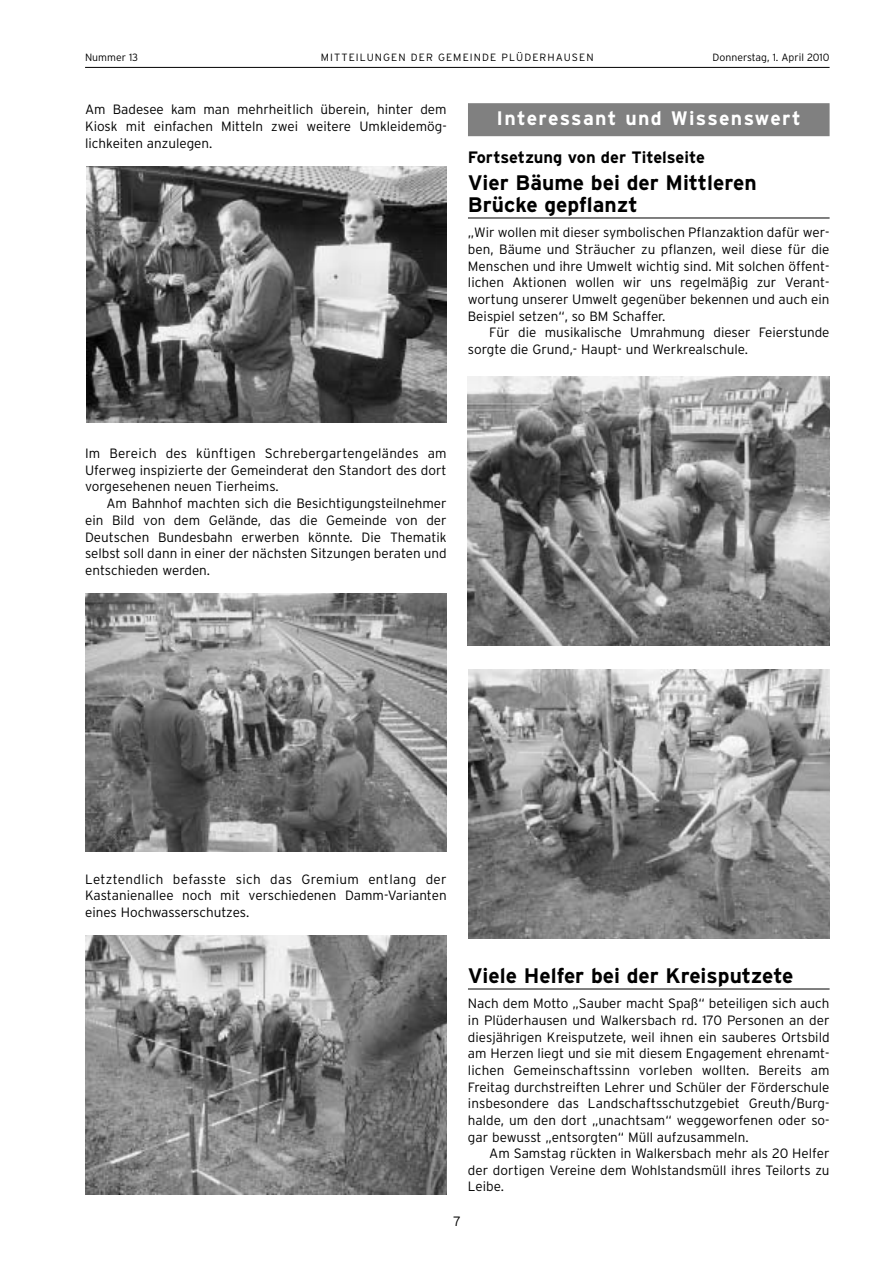
<style>
.page{position:relative;width:893px;height:1263px;background:#fff}
.page>*{position:absolute;margin:0;border:0;box-sizing:border-box;transform-origin:0 0}
.t1{font:700 21px/22.6px "Interstate";color:#000}
.t2{font:700 19.5px "Interstate";letter-spacing:.065em;color:#fff}
.t3{font:700 16.5px "Interstate";color:#000}
.t4{font:300 13.5px/16.6px "Interstate";color:#000;text-align:justify}
.t5{font:300 10.5px "Interstate";letter-spacing:.105em;color:#000}
.t6{font:300 10.5px "Interstate";color:#000}
</style>
<div class="page">
<hr style="left:85px;top:67px;width:744px;height:1px;background:#000">
<img style="left:85px;top:935px;width:361px;height:259px">
<img style="left:85px;top:593px;width:361px;height:259px">
<img style="left:86px;top:166px;width:360px;height:257px">
<div style="left:468px;top:103px;width:361px;height:33px;background:#808080"></div>
<hr style="left:468px;top:218px;width:361px;height:1px;background:#000">
<hr style="left:468px;top:989px;width:361px;height:1px;background:#000">
<img style="left:469px;top:669px;width:360px;height:270px">
<img style="left:468px;top:377px;width:361px;height:269px">
<p class="t6" style="left:85px;top:53px;width:55px">Nummer 13</p>
<p class="t5" style="left:321px;top:53px;width:274px">MITTEILUNGEN DER GEMEINDE PLÜDERHAUSEN</p>
<p class="t6" style="left:712px;top:53px;width:118px">Donnerstag, 1. April 2010</p>
<p class="t4" style="left:85px;top:102px;width:363px">Am Badesee kam man mehrheitlich überein, hinter dem Kiosk mit einfachen Mitteln zwei weitere Umkleidemög&shy;lichkeiten anzulegen.</p>
<h2 class="t2" style="left:496px;top:111px;width:306px">Interessant und Wissenswert</h2>
<p class="t3" style="left:468px;top:151px;width:238px">Fortsetzung von der Titelseite</p>
<h1 class="t1" style="left:468px;top:173px;width:290px">Vier Bäume bei der Mittleren<br>Brücke gepflanzt</h1>
<p class="t4" style="left:468px;top:225px;width:363px">„Wir wollen mit dieser symbolischen Pflanzaktion dafür wer&shy;ben, Bäume und Sträucher zu pflanzen, weil diese für die Menschen und ihre Umwelt wichtig sind. Mit solchen öffent&shy;lichen Aktionen wollen wir uns regelmäßig zur Verant&shy;wortung unserer Umwelt gegenüber bekennen und auch ein Beispiel setzen“, so BM Schaffer.</p>
<p class="t4" style="left:468px;top:325px;width:363px;text-indent:21px">Für die musikalische Umrahmung dieser Feierstunde sorgte die Grund,- Haupt- und Werkrealschule.</p>
<p class="t4" style="left:85px;top:446px;width:363px">Im Bereich des künftigen Schrebergartengeländes am Uferweg inspizierte der Gemeinderat den Standort des dort vorgesehenen neuen Tierheims.</p>
<p class="t4" style="left:85px;top:496px;width:363px;text-indent:21px">Am Bahnhof machten sich die Besichtigungsteilnehmer ein Bild von dem Gelände, das die Gemeinde von der Deutschen Bundesbahn erwerben könnte. Die Thematik selbst soll dann in einer der nächsten Sitzungen beraten und entschieden werden.</p>
<p class="t4" style="left:85px;top:871px;width:363px">Letztendlich befasste sich das Gremium entlang der Kastanienallee noch mit verschiedenen Damm-Varianten eines Hochwasserschutzes.</p>
<h1 class="t1" style="left:468px;top:966px;width:327px">Viele Helfer bei der Kreisputzete</h1>
<p class="t4" style="left:468px;top:996px;width:363px">Nach dem Motto „Sauber macht Spaß“ beteiligen sich auch in Plüderhausen und Walkersbach rd. 170 Personen an der diesjährigen Kreisputzete, weil ihnen ein sauberes Ortsbild am Herzen liegt und sie mit diesem Engagement ehrenamt&shy;lichen Gemeinschaftssinn vorleben wollten. Bereits am Freitag durchstreiften Lehrer und Schüler der Förderschule insbesondere das Landschaftsschutzgebiet Greuth/Burg&shy;halde, um den dort „unachtsam“ weggeworfenen oder so&shy;gar bewusst „entsorgten“ Müll aufzusammeln.</p>
<p class="t4" style="left:468px;top:1146px;width:363px;text-indent:21px">Am Samstag rückten in Walkersbach mehr als 20 Helfer der dortigen Vereine dem Wohlstandsmüll ihres Teilorts zu Leibe.</p>
<p class="t4" style="left:453px;top:1214px;width:9px">7</p>
</div>
